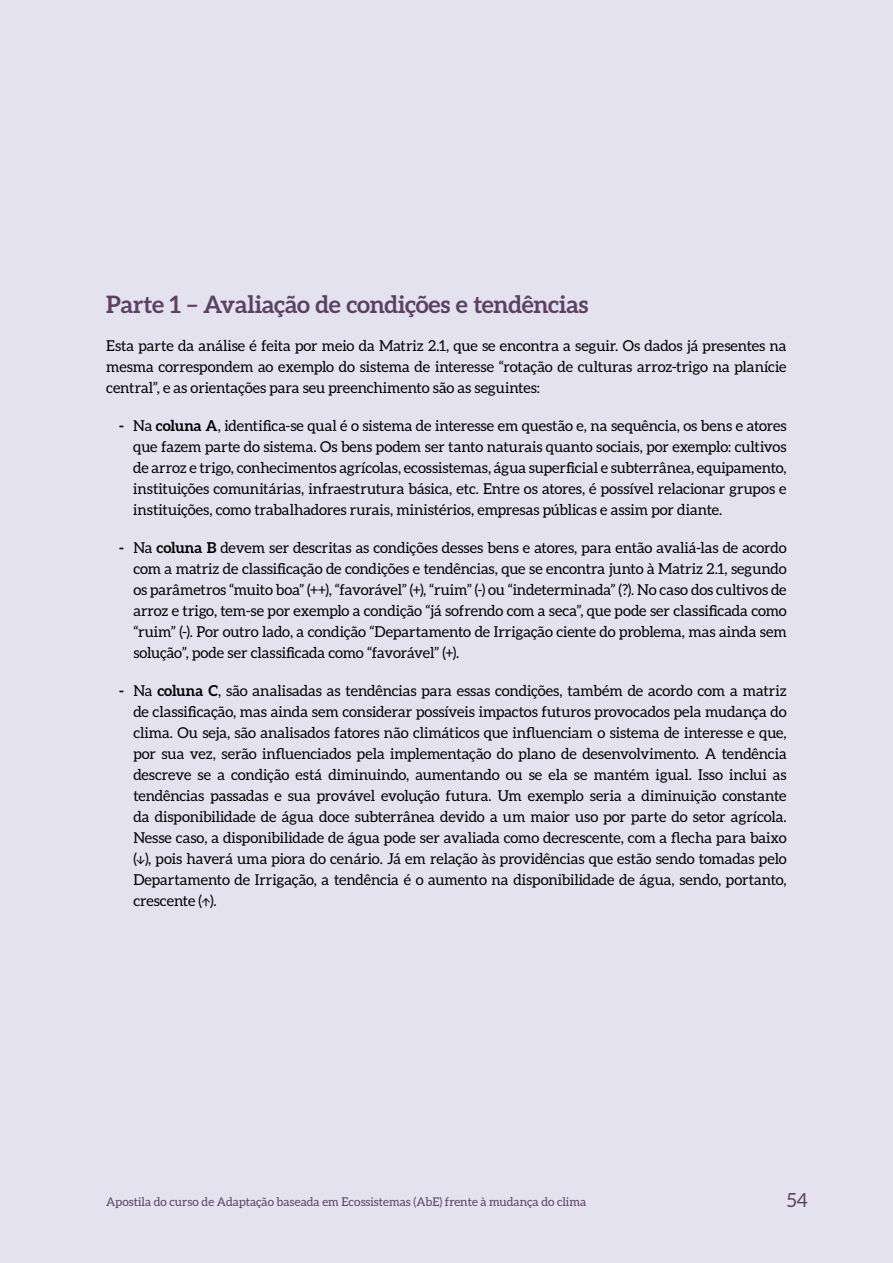
<style>
.page{position:relative;width:893px;height:1263px;background:#e5e2f0}
.page>*{position:absolute;margin:0;border:0;box-sizing:border-box;transform-origin:0 0}
.t1{font:700 24px "Aleo";letter-spacing:-.01em;color:#5c4164}
.t2{font:19.5px "Aleo";color:#5c4164}
.t3{font:15px/21px "Aleo";letter-spacing:-.005em;color:#000;text-align:justify}
.t4{font:12px "Aleo";color:#5c4164}
.s1{font-weight:700}
.s2{font-family:"Source Sans Pro"}
</style>
<div class="page">
<h1 class="t1" style="left:106px;top:290px;width:484px">Parte 1 – Avaliação de condições e tendências</h1>
<p class="t3" style="left:106px;top:336px;width:682px">Esta parte da análise é feita por meio da Matriz 2.1, que se encontra a seguir. Os dados já presentes na mesma correspondem ao exemplo do sistema de interesse “rotação de culturas arroz-trigo na planície central”, e as orientações para seu preenchimento são as seguintes:</p>
<p class="t3" style="left:133px;top:416px;width:655px;text-indent:-14px"><span class="s1">-</span> Na <span class="s1">coluna A</span>, identifica-se qual é o sistema de interesse em questão e, na sequência, os bens e atores que fazem parte do sistema. Os bens podem ser tanto naturais quanto sociais, por exemplo: cultivos de arroz e trigo, conhecimentos agrícolas, ecossistemas, água superficial e subterrânea, equipamento, instituições comunitárias, infraestrutura básica, etc. Entre os atores, é possível relacionar grupos e instituições, como trabalhadores rurais, ministérios, empresas públicas e assim por diante.</p>
<p class="t3" style="left:133px;top:538px;width:655px;text-indent:-14px"><span class="s1">-</span> Na <span class="s1">coluna B</span> devem ser descritas as condições desses bens e atores, para então avaliá-las de acordo com a matriz de classificação de condições e tendências, que se encontra junto à Matriz 2.1, segundo os parâmetros “muito boa” (++), “favorável” (+), “ruim” (-) ou “indeterminada” (?). No caso dos cultivos de arroz e trigo, tem-se por exemplo a condição “já sofrendo com a seca”, que pode ser classificada como “ruim” (-). Por outro lado, a condição “Departamento de Irrigação ciente do problema, mas ainda sem solução”, pode ser classificada como “favorável” (+).</p>
<p class="t3" style="left:133px;top:681px;width:655px;text-indent:-14px"><span class="s1">-</span> Na <span class="s1">coluna C</span>, são analisadas as tendências para essas condições, também de acordo com a matriz de classificação, mas ainda sem considerar possíveis impactos futuros provocados pela mudança do clima. Ou seja, são analisados fatores não climáticos que influenciam o sistema de interesse e que, por sua vez, serão influenciados pela implementação do plano de desenvolvimento. A tendência descreve se a condição está diminuindo, aumentando ou se ela se mantém igual. Isso inclui as tendências passadas e sua provável evolução futura. Um exemplo seria a diminuição constante da disponibilidade de água doce subterrânea devido a um maior uso por parte do setor agrícola.<br>Nesse caso, a disponibilidade de água pode ser avaliada como decrescente, com a flecha para baixo (<span class="s2">↓</span>), pois haverá uma piora do cenário. Já em relação às providências que estão sendo tomadas pelo Departamento de Irrigação, a tendência é o aumento na disponibilidade de água, sendo, portanto, crescente (<span class="s2">↑</span>).</p>
<p class="t4" style="left:106px;top:1194px;width:481px">Apostila do curso de Adaptação baseada em Ecossistemas (AbE) frente à mudança do clima</p>
<h2 class="t2" style="left:787px;top:1189px;width:23px">54</h2>
</div>
